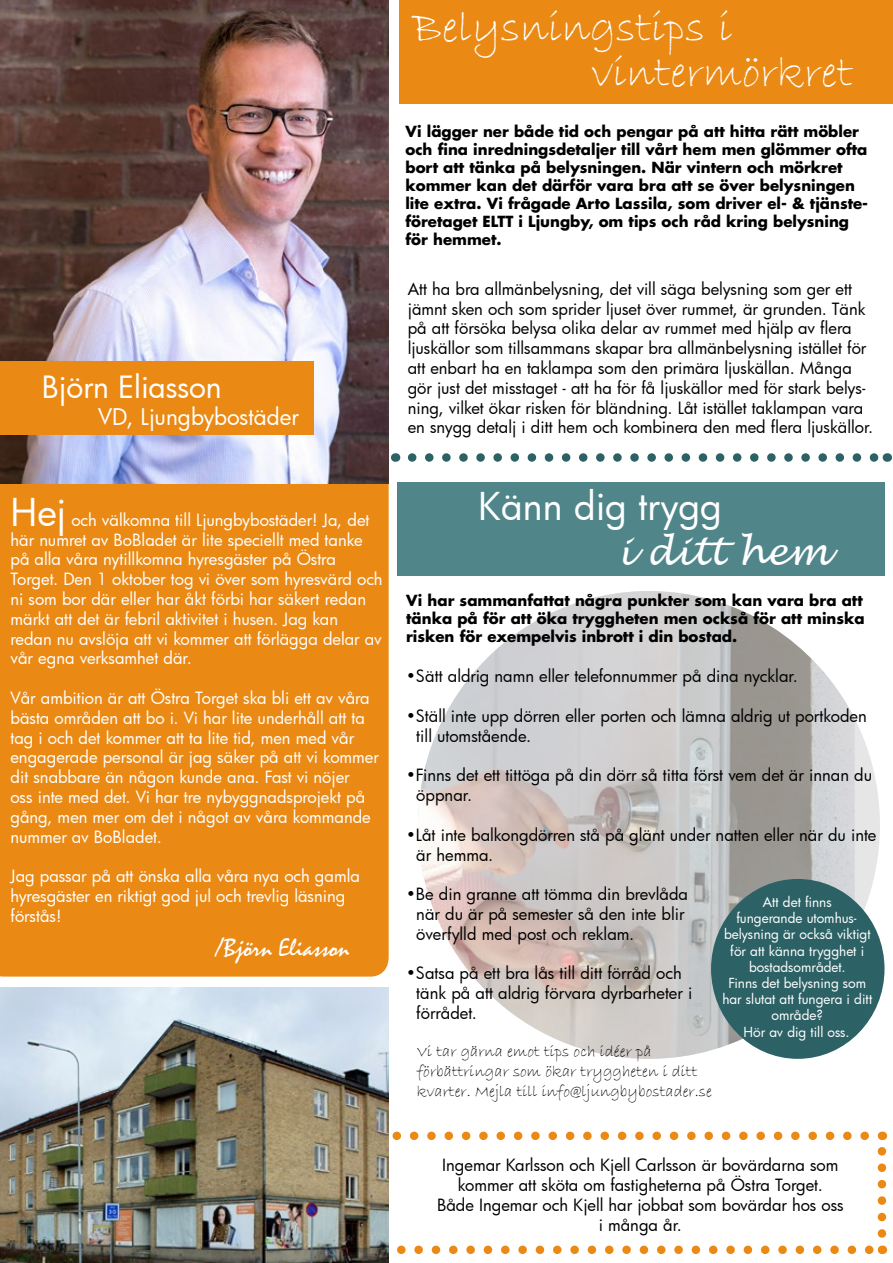
<style>
.page{position:relative;width:893px;height:1263px;background:#fff}
.page>*{position:absolute;margin:0;border:0;box-sizing:border-box;transform-origin:0 0}
.t1{font:45px/45.2px "Bradley Hand ITC";color:#fff}
.t2{font:37.5px "Futura";color:#fff}
.t3{font:italic 37.5px "Lucida Handwriting";color:#fff}
.t4{font:30px "Futura";letter-spacing:-.005em;color:#fff}
.t5{font:25.5px "Mistral";color:#fff}
.t6{font:22.5px "Futura";color:#fff}
.t7{font:16.5px/19.8px "Futura";color:#000}
.t8{font:16.5px/19.8px "Futura";color:#fff}
.t9{font:16.5px/19.8px "Bradley Hand ITC";color:#000}
.t10{font:700 15px/18px "Futura LT";color:#000}
.t11{font:13.5px/16.2px "Futura";color:#fff;text-align:center}
</style>
<div class="page">
<svg style="left:397px;top:1245px;width:476px;height:9px"></svg>
<svg style="left:392px;top:1131px;width:473px;height:9px"></svg>
<svg style="left:878px;top:1131px;width:8px;height:102px"></svg>
<img style="left:418px;top:591px;width:437px;height:468px">
<div style="left:0;top:483px;width:389px;height:493px;background:#ea8a15"></div>
<img style="left:0;top:0;width:389px;height:483px">
<div style="left:0;top:361px;width:313px;height:74px;background:#ea8a15"></div>
<div style="left:399px;top:0;width:494px;height:104px;background:#ea8a15"></div>
<div style="left:397px;top:482px;width:487px;height:93px;background:#50868a"></div>
<div style="left:711px;top:879px;width:173px;height:180px;background:#2c6165;border-radius:50%"></div>
<svg style="left:412px;top:453px;width:466px;height:9px"></svg>
<img style="left:0;top:987px;width:389px;height:276px">
<h3 class="t4" style="left:42px;top:366px;width:182px">Björn Eliasson</h3>
<h3 class="t6" style="left:98px;top:401px;width:202px">VD, Ljungbybostäder</h3>
<h2 class="t2" style="left:10px;top:487px;width:57px">Hej</h2>
<p class="t8" style="left:10px;top:509px;width:374px;text-indent:61px">och välkomna till Ljungbybostäder! Ja, det här numret av BoBladet är lite speciellt med tanke på alla våra nytillkomna hyresgäster på Östra Torget. Den 1 oktober tog vi över som hyresvärd och ni som bor där eller har åkt förbi har säkert redan märkt att det är febril aktivitet i husen. Jag kan redan nu avslöja att vi kommer att förlägga delar av vår egna verksamhet där.</p>
<p class="t8" style="left:10px;top:688px;width:370px">Vår ambition är att Östra Torget ska bli ett av våra bästa områden att bo i. Vi har lite underhåll att ta tag i och det kommer att ta lite tid, men med vår engagerade personal är jag säker på att vi kommer dit snabbare än någon kunde ana. Fast vi nöjer<br>oss inte med det. Vi har tre nybyggnadsprojekt på gång, men mer om det i något av våra kommande nummer av BoBladet.</p>
<p class="t8" style="left:10px;top:866px;width:351px">Jag passar på att önska alla våra nya och gamla hyresgäster en riktigt god jul och trevlig läsning förstås!</p>
<h3 class="t5" style="left:214px;top:933px;width:137px">/Björn Eliasson</h3>
<h1 class="t1" style="left:592px;top:5px;width:263px;text-indent:-179px">Belysningstips i vintermörkret</h1>
<p class="t10" style="left:405px;top:122px;width:464px">Vi lägger ner både tid och pengar på att hitta rätt möbler och fina inredningsdetaljer till vårt hem men glömmer ofta bort att tänka på belysningen. När vintern och mörkret kommer kan det därför vara bra att se över belysningen lite extra. Vi frågade Arto Lassila, som driver el- &amp; tjänste&shy;företaget ELTT i Ljungby, om tips och råd kring belysning för hemmet.</p>
<p class="t7" style="left:408px;top:279px;width:467px">Att ha bra allmänbelysning, det vill säga belysning som ger ett jämnt sken och som sprider ljuset över rummet, är grunden. Tänk på att försöka belysa olika delar av rummet med hjälp av flera ljuskällor som tillsammans skapar bra allmänbelysning istället för att enbart ha en taklampa som den primära ljuskällan. Många gör just det misstaget - att ha för få ljuskällor med för stark belys&shy;ning, vilket ökar risken för bländning. Låt istället taklampan vara en snygg detalj i ditt hem och kombinera den med flera ljuskällor.</p>
<h2 class="t2" style="left:478px;top:481px;width:245px">Känn dig trygg</h2>
<h2 class="t3" style="left:617px;top:529px;width:213px">i ditt hem</h2>
<p class="t10" style="left:406px;top:591px;width:460px">Vi har sammanfattat några punkter som kan vara bra att tänka på för att öka tryggheten men också för att minska risken för exempelvis inbrott i din bostad.</p>
<p class="t7" style="left:406px;top:666px;width:393px">•Sätt aldrig namn eller telefonnummer på dina nycklar.</p>
<p class="t7" style="left:416px;top:706px;width:452px;text-indent:-10px">•Ställ inte upp dörren eller porten och lämna aldrig ut portkoden till utomstående.</p>
<p class="t7" style="left:416px;top:765px;width:457px;text-indent:-10px">•Finns det ett tittöga på din dörr så titta först vem det är innan du öppnar.</p>
<p class="t7" style="left:416px;top:824px;width:462px;text-indent:-10px">•Låt inte balkongdörren stå på glänt under natten eller när du inte är hemma.</p>
<p class="t7" style="left:416px;top:884px;width:273px;text-indent:-10px">•Be din granne att tömma din brevlåda när du är på semester så den inte blir överfylld med post och reklam.</p>
<p class="t7" style="left:416px;top:963px;width:277px;text-indent:-10px">•Satsa på ett bra lås till ditt förråd och tänk på att aldrig förvara dyrbarheter i förrådet.</p>
<p class="t11" style="left:722px;top:893px;width:151px">Att det finns<br>fungerande utomhus&shy;belysning är också viktigt för att känna trygghet i bostadsområdet.<br>Finns det belysning som har slutat att fungera i ditt område?<br>Hör av dig till oss.</p>
<p class="t9" style="left:417px;top:1042px;width:297px">Vi tar gärna emot tips och idéer på förbättringar som ökar tryggheten i ditt kvarter. Mejla till info@ljungbybostader.se</p>
<p class="t7" style="left:437px;top:1155px;width:408px;text-align:center">Ingemar Karlsson och Kjell Carlsson är bovärdarna som kommer att sköta om fastigheterna på Östra Torget.<br>Både Ingemar och Kjell har jobbat som bovärdar hos oss i många år.</p>
</div>
